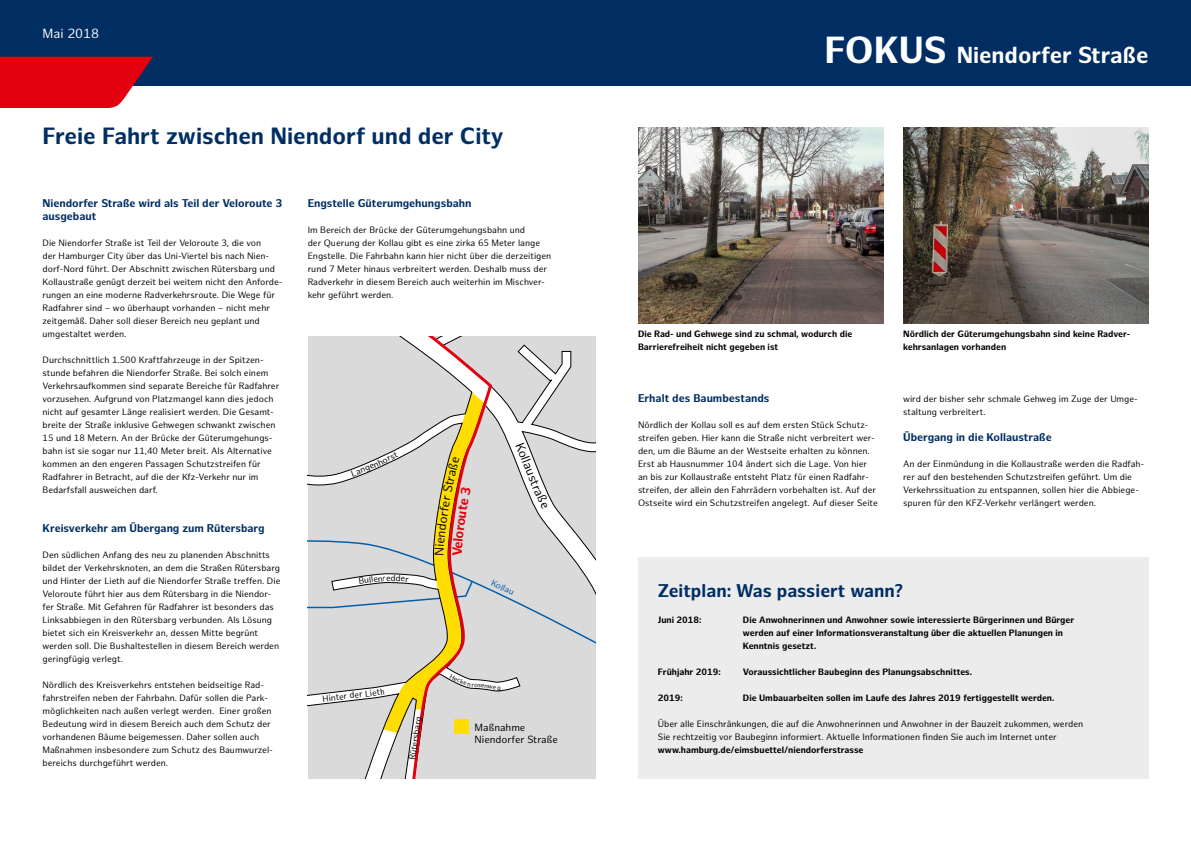
<style>
.page{position:relative;width:1191px;height:842px;background:#fff}
.page>*{position:absolute;margin:0;border:0;box-sizing:border-box;transform-origin:0 0}
.t1{font:700 23px "Hamburg Sans";color:#002e63}
.t2{font:700 22.7px "Hamburg Sans";color:#fff}
.t3{font:700 18px "Hamburg Sans";color:#002e63}
.t4{font:13px "Hamburg Sans";color:#fff}
.t5{font:12.4px "Hamburg Sans";color:#000}
.t6{font:700 11px/13px "Hamburg Sans";color:#002e63}
.t7{font:10.2px/12.3px "Hamburg Sans";color:#000}
.t8{font:9px/13px "Hamburg Sans";color:#000}
.t9{font:700 9px/13px "Hamburg Sans";color:#000}
.t10{font:8.8px "Hamburg Sans";color:#000}
.t11{font:8.8px "Hamburg Sans";color:#005ca9}
.s1{font-size:36.9px}
</style>
<div class="page">
<div style="left:0;top:0;width:1191px;height:85px;background:#002e63"></div>
<img style="left:638px;top:128px;width:245px;height:196px">
<svg style="left:308px;top:337px;width:287px;height:442px;background:#d9d9d9"></svg>
<svg style="left:372px;top:337px;width:121px;height:442px"></svg>
<svg style="left:0;top:57px;width:153px;height:51px;background:#dc1625"></svg>
<img style="left:903px;top:128px;width:245px;height:196px">
<div style="left:638px;top:558px;width:510px;height:221px;background:#ececed"></div>
<svg style="left:308px;top:392px;width:240px;height:341px;background:#d9d5c6"></svg>
<h3 class="t4" style="left:43px;top:26px;width:58px">Mai 2018</h3>
<h1 class="t1" style="left:43px;top:123px;width:462px">Freie Fahrt zwischen Niendorf und der City</h1>
<p class="t6" style="left:43px;top:197px;width:241px">Niendorfer Straße wird als Teil der Veloroute 3 ausgebaut</p>
<p class="t8" style="left:43px;top:236px;width:242px">Die Niendorfer Straße ist Teil der Veloroute 3, die von<br>der Hamburger City über das Uni-Viertel bis nach Nien&shy;dorf-Nord führt. Der Abschnitt zwischen Rütersbarg und Kollaustraße genügt derzeit bei weitem nicht den Anforde&shy;rungen an eine moderne Radverkehrsroute. Die Wege für Radfahrer sind – wo überhaupt vorhanden – nicht mehr zeitgemäß. Daher soll dieser Bereich neu geplant und umgestaltet werden.</p>
<p class="t8" style="left:43px;top:353px;width:238px">Durchschnittlich 1.500 Kraftfahrzeuge in der Spitzen&shy;stunde befahren die Niendorfer Straße. Bei solch einem Verkehrsaufkommen sind separate Bereiche für Radfahrer vorzusehen. Aufgrund von Platzmangel kann dies jedoch nicht auf gesamter Länge realisiert werden. Die Gesamt&shy;breite der Straße inklusive Gehwegen schwankt zwischen 15 und 18 Metern. An der Brücke der Güterumgehungs&shy;bahn ist sie sogar nur 11,40 Meter breit. Als Alternative kommen an den engeren Passagen Schutzstreifen für Radfahrer in Betracht, auf die der Kfz-Verkehr nur im Bedarfsfall ausweichen darf.</p>
<p class="t6" style="left:43px;top:522px;width:224px">Kreisverkehr am Übergang zum Rütersbarg</p>
<p class="t8" style="left:43px;top:548px;width:239px">Den südlichen Anfang des neu zu planenden Abschnitts bildet der Verkehrsknoten, an dem die Straßen Rütersbarg und Hinter der Lieth auf die Niendorfer Straße treffen. Die Veloroute führt hier aus dem Rütersbarg in die Niendor&shy;fer Straße. Mit Gefahren für Radfahrer ist besonders das Linksabbiegen in den Rütersbarg verbunden. Als Lösung bietet sich ein Kreisverkehr an, dessen Mitte begrünt werden soll. Die Bushaltestellen in diesem Bereich werden geringfügig verlegt.</p>
<p class="t8" style="left:43px;top:678px;width:232px">Nördlich des Kreisverkehrs entstehen beidseitige Rad&shy;fahrstreifen neben der Fahrbahn. Dafür sollen die Park&shy;möglichkeiten nach außen verlegt werden. Einer großen Bedeutung wird in diesem Bereich auch dem Schutz der vorhandenen Bäume beigemessen. Daher sollen auch Maßnahmen insbesondere zum Schutz des Baumwurzel&shy;bereichs durchgeführt werden.</p>
<p class="t6" style="left:308px;top:197px;width:165px">Engstelle Güterumgehungsbahn</p>
<p class="t8" style="left:308px;top:223px;width:245px">Im Bereich der Brücke der Güterumgehungsbahn und<br>der Querung der Kollau gibt es eine zirka 65 Meter lange Engstelle. Die Fahrbahn kann hier nicht über die derzeitigen rund 7 Meter hinaus verbreitert werden. Deshalb muss der Radverkehr in diesem Bereich auch weiterhin im Mischver&shy;kehr geführt werden.</p>
<p class="t10" style="left:322px;top:694px;width:38px;rotate:-7deg">Hinter de</p>
<p class="t10" style="left:359px;top:689px;width:19px;rotate:-6deg">r Lie</p>
<p class="t10" style="left:407px;top:759px;width:46px;rotate:-82deg">Rütersbarg</p>
<h3 class="t5" style="left:531px;top:454px;width:21px;rotate:69deg">llau</h3>
<p class="t11" style="left:494px;top:578px;width:16px;rotate:25deg">Koll</p>
<p class="t7" style="left:474px;top:722px;width:85px">Maßnahme<br>Niendorfer Straße</p>
<h2 class="t2" style="left:824px;top:42px;width:325px"><span class="s1">FOKUS</span> Niendorfer Straße</h2>
<p class="t9" style="left:638px;top:327px;width:216px">Die Rad- und Gehwege sind zu schmal, wodurch die<br>Barrierefreiheit nicht gegeben ist</p>
<p class="t9" style="left:903px;top:327px;width:228px">Nördlich der Güterumgehungsbahn sind keine Radver&shy;kehrsanlagen vorhanden</p>
<p class="t6" style="left:638px;top:392px;width:133px">Erhalt des Baumbestands</p>
<p class="t8" style="left:638px;top:418px;width:241px">Nördlich der Kollau soll es auf dem ersten Stück Schutz&shy;streifen geben. Hier kann die Straße nicht verbreitert wer&shy;den, um die Bäume an der Westseite erhalten zu können.<br>Erst ab Hausnummer 104 ändert sich die Lage. Von hier an bis zur Kollaustraße entsteht Platz für einen Radfahr&shy;streifen, der allein den Fahrrädern vorbehalten ist. Auf der Ostseite wird ein Schutzstreifen angelegt. Auf dieser Seite</p>
<p class="t8" style="left:903px;top:392px;width:236px">wird der bisher sehr schmale Gehweg im Zuge der Umge&shy;staltung verbreitert.</p>
<p class="t6" style="left:903px;top:431px;width:150px">Übergang in die Kollaustraße</p>
<p class="t8" style="left:903px;top:457px;width:243px">An der Einmündung in die Kollaustraße werden die Radfah&shy;rer auf den bestehenden Schutzstreifen geführt. Um die Verkehrssituation zu entspannen, sollen hier die Abbiege&shy;spuren für den KFZ-Verkehr verlängert werden.</p>
<h3 class="t3" style="left:658px;top:580px;width:247px">Zeitplan: Was passiert wann?</h3>
<p class="t9" style="left:658px;top:613px;width:45px">Juni 2018:</p>
<p class="t9" style="left:743px;top:613px;width:333px">Die Anwohnerinnen und Anwohner sowie interessierte Bürgerinnen und Bürger werden auf einer Informationsveranstaltung über die aktuellen Planungen in<br>Kenntnis gesetzt.</p>
<p class="t9" style="left:658px;top:665px;width:64px">Frühjahr 2019:</p>
<p class="t9" style="left:743px;top:665px;width:231px">Voraussichtlicher Baubeginn des Planungsabschnittes.</p>
<p class="t9" style="left:658px;top:691px;width:26px">2019:</p>
<p class="t9" style="left:743px;top:691px;width:313px">Die Umbauarbeiten sollen im Laufe des Jahres 2019 fertiggestellt werden.</p>
<p class="t8" style="left:658px;top:717px;width:427px">Über alle Einschränkungen, die auf die Anwohnerinnen und Anwohner in der Bauzeit zukommen, werden<br>Sie rechtzeitig vor Baubeginn informiert. Aktuelle Informationen finden Sie auch im Internet unter</p>
<p class="t9" style="left:658px;top:743px;width:207px">www.hamburg.de/eimsbuettel/niendorferstrasse</p>
</div>
